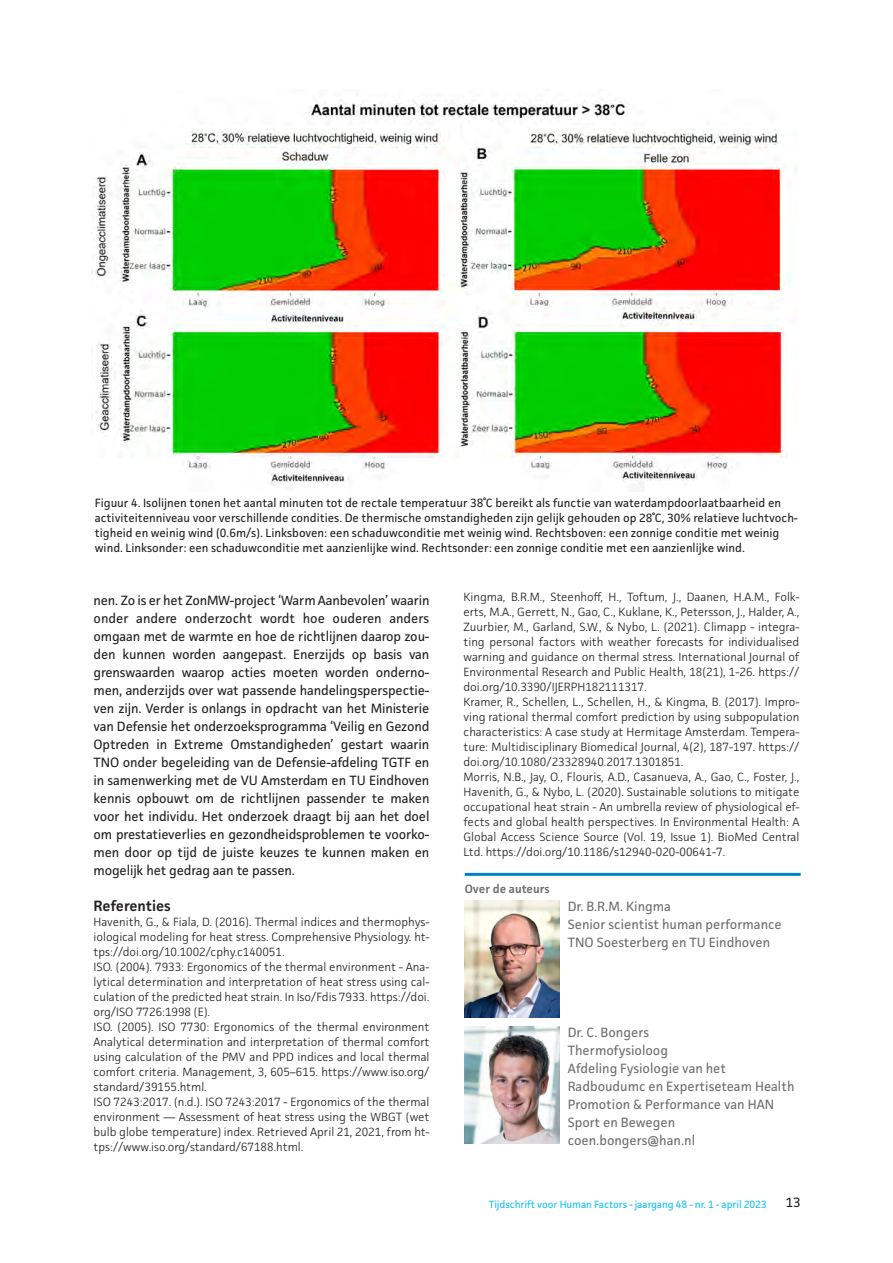
<style>
.page{position:relative;width:893px;height:1263px;background:#fff}
.page>*{position:absolute;margin:0;border:0;box-sizing:border-box;transform-origin:0 0}
.kop1_TvE{font:600 15px "Facit";letter-spacing:-.005em;color:#231f20}
.basistekst_TvE{font:13.5px/18px "Facit";letter-spacing:-.01em;color:#231f20;text-align:justify}
.auteursinfo_TvE{font:13.5px/18px "Facit";color:#6c6d70}
.referenties_TvE{font:300 12px/15px "Facit";color:#231f20;text-align:justify}
.bijschrift-onder_TvE{font:12px/15px "Facit";color:#231f20}
.kop_auteurinfo_TvE{font:600 12px "Facit";color:#6c6d70}
.t1{font:10.5px "Facit";letter-spacing:-.01em;color:#15c0f2}
</style>
<div class="page">
<hr style="left:465px;top:873px;width:336px;height:3px;background:#0082c8">
<img style="left:465px;top:901px;width:94px;height:117px">
<img style="left:465px;top:1027px;width:94px;height:117px">
<img style="left:91px;top:100px;width:701px;height:386px">
<p class="bijschrift-onder_TvE" style="left:95px;top:495px;width:705px">Figuur 4. Isolijnen tonen het aantal minuten tot de rectale temperatuur 38˚C bereikt als functie van waterdampdoorlaatbaarheid en activiteitenniveau voor verschillende condities. De thermische omstandigheden zijn gelijk gehouden op 28˚C, 30% relatieve luchtvoch&shy;tigheid en weinig wind (0.6m/s). Linksboven: een schaduwconditie met weinig wind. Rechtsboven: een zonnige conditie met weinig wind. Linksonder: een schaduwconditie met aanzienlijke wind. Rechtsonder: een zonnige conditie met een aanzienlijke wind.</p>
<p class="basistekst_TvE" style="left:94px;top:591px;width:337px">nen. Zo is er het ZonMW-project ‘Warm Aanbevolen’ waarin onder andere onderzocht wordt hoe ouderen anders omgaan met de warmte en hoe de richtlijnen daarop zou&shy;den kunnen worden aangepast. Enerzijds op basis van grenswaarden waarop acties moeten worden onderno&shy;men, anderzijds over wat passende handelingsperspectie&shy;ven zijn. Verder is onlangs in opdracht van het Ministerie van Defensie het onderzoeksprogramma ‘Veilig en Gezond Optreden in Extreme Omstandigheden’ gestart waarin TNO onder begeleiding van de Defensie-afdeling TGTF en in samenwerking met de VU Amsterdam en TU Eindhoven kennis opbouwt om de richtlijnen passender te maken voor het individu. Het onderzoek draagt bij aan het doel om prestatieverlies en gezondheidsproblemen te voorko&shy;men door op tijd de juiste keuzes te kunnen maken en mogelijk het gedrag aan te passen.</p>
<p class="kop1_TvE" style="left:94px;top:896px;width:79px">Referenties</p>
<p class="referenties_TvE" style="left:94px;top:914px;width:337px">Havenith, G., &amp; Fiala, D. (2016). Thermal indices and thermophys&shy;iological modeling for heat stress. Comprehensive Physiology. ht&shy;tps://doi.org/10.1002/cphy.c140051.</p>
<p class="referenties_TvE" style="left:94px;top:959px;width:337px">ISO. (2004). 7933: Ergonomics of the thermal environment - Ana&shy;lytical determination and interpretation of heat stress using cal&shy;culation of the predicted heat strain. In Iso/Fdis 7933. https://doi. org/ISO 7726:1998 (E).</p>
<p class="referenties_TvE" style="left:94px;top:1019px;width:337px">ISO. (2005). ISO 7730: Ergonomics of the thermal environment Analytical determination and interpretation of thermal comfort using calculation of the PMV and PPD indices and local thermal comfort criteria. Management, 3, 605–615. https://www.iso.org/ standard/39155.html.</p>
<p class="referenties_TvE" style="left:94px;top:1094px;width:337px">ISO 7243:2017. (n.d.). ISO 7243:2017 - Ergonomics of the thermal environment — Assessment of heat stress using the WBGT (wet bulb globe temperature) index. Retrieved April 21, 2021, from ht&shy;tps://www.iso.org/standard/67188.html.</p>
<p class="referenties_TvE" style="left:463px;top:589px;width:337px">Kingma, B.R.M., Steenhoff, H., Toftum, J., Daanen, H.A.M., Folk&shy;erts, M.A., Gerrett, N., Gao, C., Kuklane, K., Petersson, J., Halder, A., Zuurbier, M., Garland, S.W., &amp; Nybo, L. (2021). Climapp - integra&shy;ting personal factors with weather forecasts for individualised warning and guidance on thermal stress. International Journal of Environmental Research and Public Health, 18(21), 1-26. https:// doi.org/10.3390/IJERPH182111317.</p>
<p class="referenties_TvE" style="left:463px;top:694px;width:337px">Kramer, R., Schellen, L., Schellen, H., &amp; Kingma, B. (2017). Impro&shy;ving rational thermal comfort prediction by using subpopulation characteristics: A case study at Hermitage Amsterdam. Tempera&shy;ture: Multidisciplinary Biomedical Journal, 4(2), 187-197. https:// doi.org/10.1080/23328940.2017.1301851.</p>
<p class="referenties_TvE" style="left:463px;top:769px;width:337px">Morris, N.B., Jay, O., Flouris, A.D., Casanueva, A., Gao, C., Foster, J., Havenith, G., &amp; Nybo, L. (2020). Sustainable solutions to mitigate occupational heat strain - An umbrella review of physiological ef&shy;fects and global health perspectives. In Environmental Health: A Global Access Science Source (Vol. 19, Issue 1). BioMed Central Ltd. https://doi.org/10.1186/s12940-020-00641-7.</p>
<p class="kop_auteurinfo_TvE" style="left:465px;top:881px;width:86px">Over de auteurs</p>
<p class="auteursinfo_TvE" style="left:568px;top:897px;width:105px">Dr. B.R.M. Kingma</p>
<p class="auteursinfo_TvE" style="left:568px;top:915px;width:215px">Senior scientist human performance</p>
<p class="auteursinfo_TvE" style="left:568px;top:933px;width:204px">TNO Soesterberg en TU Eindhoven</p>
<p class="auteursinfo_TvE" style="left:568px;top:1023px;width:83px">Dr. C. Bongers</p>
<p class="auteursinfo_TvE" style="left:568px;top:1041px;width:102px">Thermofysioloog</p>
<p class="auteursinfo_TvE" style="left:568px;top:1059px;width:228px">Afdeling Fysiologie van het<br>Radboudumc en Expertiseteam Health<br>Promotion &amp; Performance van HAN<br>Sport en Bewegen</p>
<p class="auteursinfo_TvE" style="left:568px;top:1131px;width:129px">coen.bongers@han.nl</p>
<p class="t1" style="left:489px;top:1197px;width:279px">Tijdschrift voor Human Factors - jaargang 48 - nr. 1 - april 2023</p>
<p class="basistekst_TvE" style="left:786px;top:1193px;width:16px">13</p>
</div>
